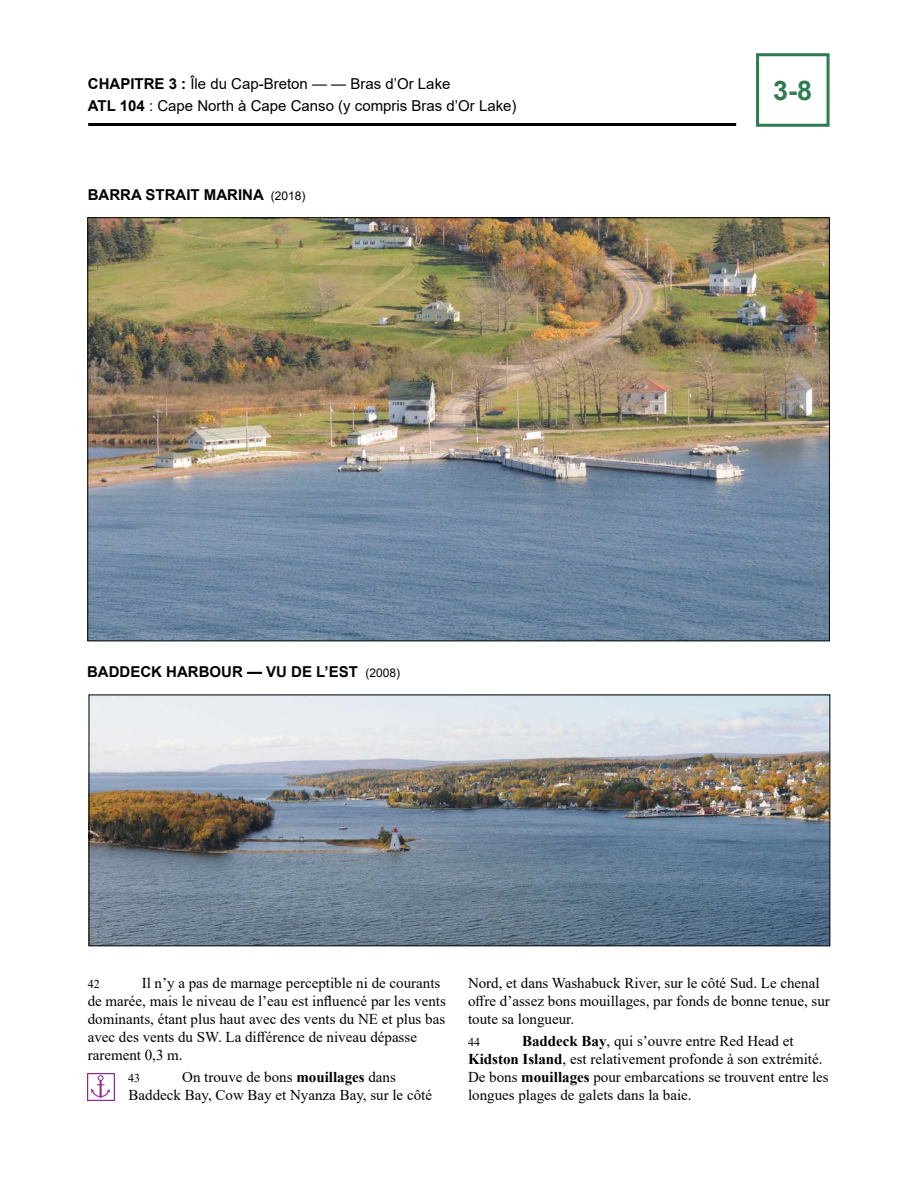
<style>
.page{position:relative;width:918px;height:1188px;background:#fff}
.page>*{position:absolute;margin:0;border:0;box-sizing:border-box;transform-origin:0 0}
.t1{font:700 27px "Arial";color:#2d7b4f}
.Para_1_Nested{font:15px/18px "Times New Roman";color:#000}
.Para_1_Nested_1_picto{font:15px/18px "Times New Roman";color:#000}
.t2{font:15px/21.6px "Arial";color:#000}
.t3{font:700 15px "Arial";color:#000}
.Para_1_Nested-2{font:12px "Times New Roman";color:#000}
.Para_1_Nested_1_picto-2{font:12px "Times New Roman";color:#000}
.s1{font-weight:700}
.s2{font-weight:400;font-size:12px}
</style>
<div class="page">
<hr style="left:88px;top:123px;width:648px;height:3px;background:#000">
<div style="left:756px;top:53px;width:74px;height:74px;border:3px solid #2d7b4f"></div>
<img style="left:89px;top:219px;width:739px;height:420px">
<img style="left:88px;top:1073px;width:27px;height:27px">
<img style="left:91px;top:697px;width:737px;height:247px">
<div style="left:89px;top:695px;width:741px;height:251px;border:1px solid #000"></div>
<p class="t2" style="left:88px;top:73px;width:430px"><span class="s1">CHAPITRE 3 :</span> Île du Cap-Breton — — Bras d’Or Lake<br><span class="s1">ATL 104</span> : Cape North à Cape Canso (y compris Bras d’Or Lake)</p>
<h1 class="t1" style="left:773px;top:71px;width:41px">3-8</h1>
<p class="t3" style="left:88px;top:184px;width:219px">BARRA STRAIT MARINA <span class="s2">(2018)</span></p>
<p class="t3" style="left:87px;top:661px;width:315px">BADDECK HARBOUR — VU DE L’EST <span class="s2">(2008)</span></p>
<p class="Para_1_Nested" style="left:88px;top:973px;width:360px;text-indent:54px">Il n’y a pas de marnage perceptible ni de courants de marée, mais le niveau de l’eau est influencé par les vents dominants, étant plus haut avec des vents du NE et plus bas avec des vents du SW. La différence de niveau dépasse rarement 0,3 m.</p>
<p class="Para_1_Nested_1_picto-2" style="left:128px;top:1070px;width:13px">43</p>
<p class="Para_1_Nested-2" style="left:88px;top:975px;width:13px">42</p>
<p class="Para_1_Nested_1_picto" style="left:129px;top:1068px;width:305px;text-indent:54px">On trouve de bons <span class="s1">mouillages</span> dans<br>Baddeck Bay, Cow Bay et Nyanza Bay, sur le côté</p>
<p class="Para_1_Nested_1_picto" style="left:468px;top:973px;width:363px">Nord, et dans Washabuck River, sur le côté Sud. Le chenal offre d’assez bons mouillages, par fonds de bonne tenue, sur toute sa longueur.</p>
<p class="Para_1_Nested-2" style="left:468px;top:1034px;width:13px">44</p>
<p class="Para_1_Nested" style="left:468px;top:1032px;width:362px;text-indent:54px"><span class="s1">Baddeck Bay</span>, qui s’ouvre entre Red Head et <span class="s1">Kidston Island</span>, est relativement profonde à son extrémité.<br>De bons <span class="s1">mouillages</span> pour embarcations se trouvent entre les longues plages de galets dans la baie.</p>
</div>
